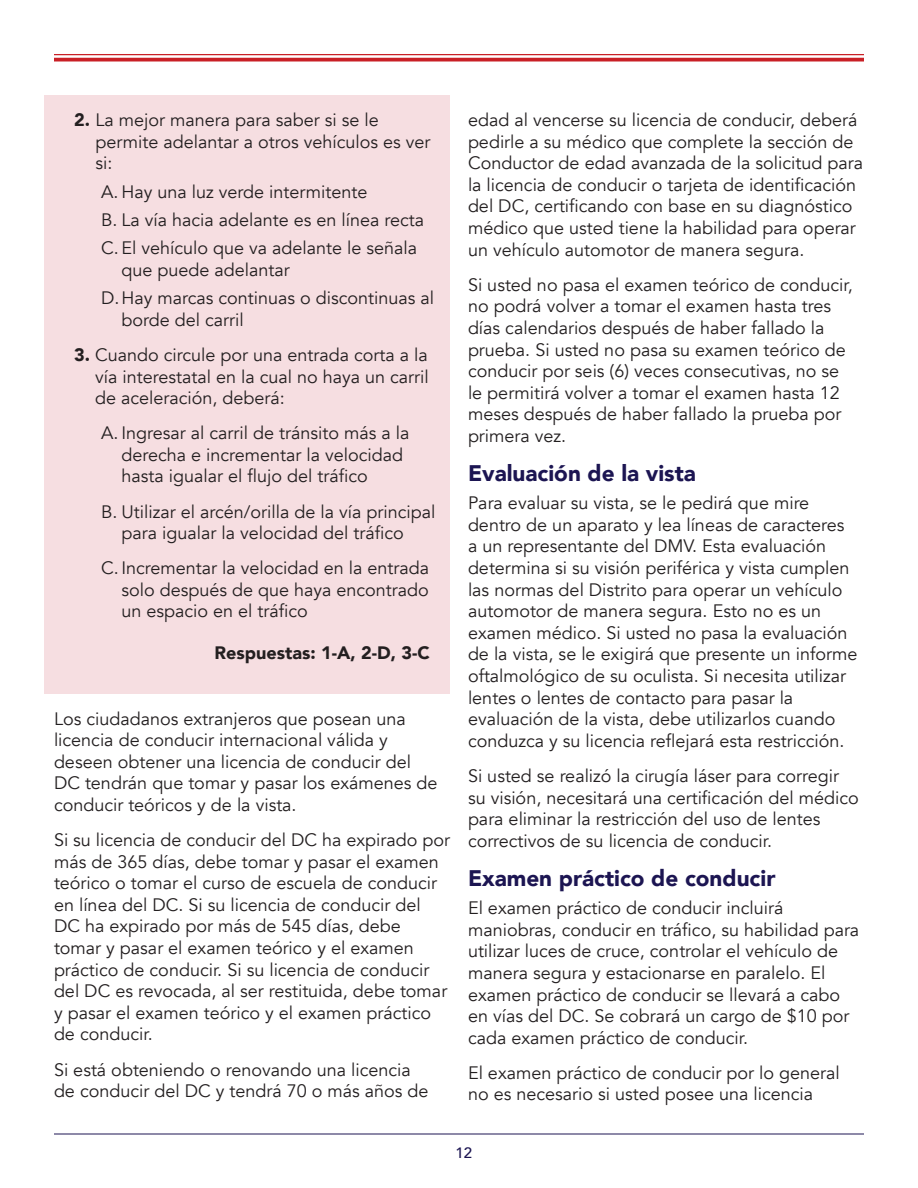
<style>
.page{position:relative;width:918px;height:1188px;background:#fff}
.page>*{position:absolute;margin:0;border:0;box-sizing:border-box;transform-origin:0 0}
.t1{font:900 22.5px "Avenir";color:#1c1552}
.t2{font:18px/21.6px "Avenir";color:#231f20}
.t3{font:900 18px "Avenir";color:#231f20}
.t4{font:500 15px "Avenir";color:#1c1552}
.s1{font-weight:900}
</style>
<div class="page">
<hr style="left:54px;top:54px;width:810px;height:1px;background:#c92026">
<svg style="left:54px;top:58px;width:810px;height:4px;background:#cf3b41"></svg>
<hr style="left:54px;top:1134px;width:810px;height:1px;background:#1c1552">
<div style="left:44px;top:95px;width:406px;height:598px;background:#f6dee1"></div>
<p class="t2" style="left:96px;top:109px;width:336px;text-indent:-21px"><span class="s1">2.</span> La mejor manera para saber si se le permite adelantar a otros vehículos es ver si:</p>
<p class="t2" style="left:101px;top:178px;width:324px;line-height:28.3px">A. Hay una luz verde intermitente<br>B. La vía hacia adelante es en línea recta<br>C.El vehículo que va adelante le señala</p>
<p class="t2" style="left:101px;top:256px;width:334px;line-height:28.3px;text-indent:20px">que puede adelantar<br>D.Hay marcas continuas o discontinuas al</p>
<p class="t2" style="left:122px;top:309px;width:124px">borde del carril</p>
<p class="t2" style="left:95px;top:344px;width:335px;text-align:justify;text-indent:-21px"><span class="s1">3.</span> Cuando circule por una entrada corta a la vía interestatal en la cual no haya un carril de aceleración, deberá:</p>
<p class="t2" style="left:122px;top:423px;width:289px;text-indent:-20px">A. Ingresar al carril de tránsito más a la derecha e incrementar la velocidad hasta igualar el flujo del tráfico</p>
<p class="t2" style="left:122px;top:501px;width:315px;text-indent:-20px">B. Utilizar el arcén/orilla de la vía principal para igualar la velocidad del tráfico</p>
<p class="t2" style="left:122px;top:558px;width:309px;text-align:justify;text-indent:-20px">C. Incrementar la velocidad en la entrada solo después de que haya encontrado un espacio en el tráfico</p>
<p class="t3" style="left:215px;top:638px;width:217px">Respuestas: 1-A, 2-D, 3-C</p>
<p class="t2" style="left:54px;top:708px;width:385px">Los ciudadanos extranjeros que posean una licencia de conducir internacional válida y deseen obtener una licencia de conducir del DC tendrán que tomar y pasar los exámenes de conducir teóricos y de la vista.</p>
<p class="t2" style="left:54px;top:829px;width:398px">Si su licencia de conducir del DC ha expirado por más de 365 días, debe tomar y pasar el examen teórico o tomar el curso de escuela de conducir en línea del DC. Si su licencia de conducir del DC ha expirado por más de 545 días, debe tomar y pasar el examen teórico y el examen práctico de conducir. Si su licencia de conducir del DC es revocada, al ser restituida, debe tomar y pasar el examen teórico y el examen práctico de conducir.</p>
<p class="t2" style="left:54px;top:1059px;width:376px">Si está obteniendo o renovando una licencia de conducir del DC y tendrá 70 o más años de</p>
<p class="t2" style="left:468px;top:109px;width:397px">edad al vencerse su licencia de conducir, deberá pedirle a su médico que complete la sección de Conductor de edad avanzada de la solicitud para la licencia de conducir o tarjeta de identificación del DC, certificando con base en su diagnóstico médico que usted tiene la habilidad para operar un vehículo automotor de manera segura.</p>
<p class="t2" style="left:468px;top:274px;width:386px">Si usted no pasa el examen teórico de conducir, no podrá volver a tomar el examen hasta tres días calendarios después de haber fallado la prueba. Si usted no pasa su examen teórico de conducir por seis (6) veces consecutivas, no se le permitirá volver a tomar el examen hasta 12 meses después de haber fallado la prueba por primera vez.</p>
<p class="t1" style="left:468px;top:454px;width:229px">Evaluación de la vista</p>
<p class="t2" style="left:468px;top:493px;width:391px">Para evaluar su vista, se le pedirá que mire dentro de un aparato y lea líneas de caracteres a un representante del DMV. Esta evaluación determina si su visión periférica y vista cumplen las normas del Distrito para operar un vehículo automotor de manera segura. Esto no es un examen médico. Si usted no pasa la evaluación de la vista, se le exigirá que presente un informe oftalmológico de su oculista. Si necesita utilizar lentes o lentes de contacto para pasar la evaluación de la vista, debe utilizarlos cuando conduzca y su licencia reflejará esta restricción.</p>
<p class="t2" style="left:468px;top:765px;width:392px">Si usted se realizó la cirugía láser para corregir su visión, necesitará una certificación del médico para eliminar la restricción del uso de lentes correctivos de su licencia de conducir.</p>
<p class="t1" style="left:468px;top:859px;width:309px">Examen práctico de conducir</p>
<p class="t2" style="left:468px;top:897px;width:393px">El examen práctico de conducir incluirá maniobras, conducir en tráfico, su habilidad para utilizar luces de cruce, controlar el vehículo de manera segura y estacionarse en paralelo. El examen práctico de conducir se llevará a cabo en vías del DC. Se cobrará un cargo de $10 por cada examen práctico de conducir.</p>
<p class="t2" style="left:468px;top:1062px;width:373px">El examen práctico de conducir por lo general no es necesario si usted posee una licencia</p>
<p class="t4" style="left:455px;top:1140px;width:18px">12</p>
</div>
